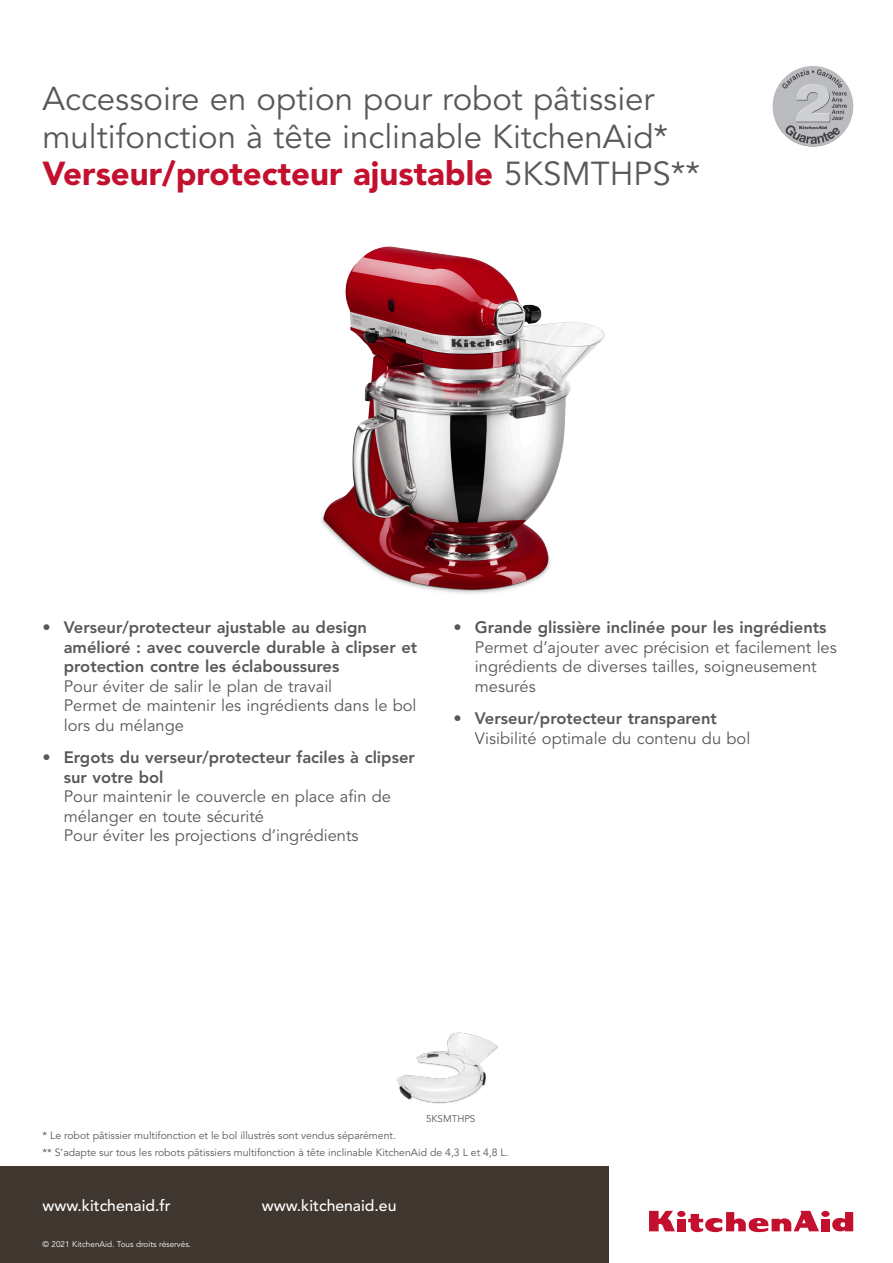
<style>
.page{position:relative;width:893px;height:1263px;background:#fff}
.page>*{position:absolute;margin:0;border:0;box-sizing:border-box;transform-origin:0 0}
.Titre_Produit_22{font:33px/37.5px "Avenir LT Std";color:#57585a}
.Titre_Produit_22-2{font:900 33px "Avenir LT Std";color:#c3102f}
.TexteBenefit{font:16.5px/19.5px "Avenir LT Std";color:#57585a}
.Texte_Feature{font:800 16.5px/19.5px "Avenir LT Std";color:#57585a}
.WWW{font:500 15.75px "Avenir LT Std";color:#fff}
.Acces_2{font:10.5px "Avenir LT Std";color:#57585a}
.t1{font:9.75px "Avenir LT Std";color:#57585a}
.Année{font:8.25px "Avenir LT Std";color:#fff}
.s1{font-weight:400;color:#57585a}
</style>
<div class="page">
<img style="left:772px;top:66px;width:81px;height:81px;border-radius:40px">
<div style="left:0;top:1166px;width:609px;height:97px;background:#3f3630"></div>
<div style="left:677px;top:1219px;width:8px;height:12px;background:#c3102f"></div>
<div style="left:677px;top:1211px;width:8px;height:6px;background:#c3102f;border-radius:50%"></div>
<div style="left:821px;top:1219px;width:8px;height:12px;background:#c3102f"></div>
<div style="left:821px;top:1211px;width:8px;height:6px;background:#c3102f;border-radius:50%"></div>
<svg style="left:649px;top:1211px;width:26px;height:20px"></svg>
<svg style="left:688px;top:1211px;width:131px;height:21px"></svg>
<svg style="left:832px;top:1212px;width:21px;height:19px"></svg>
<img style="left:397px;top:1032px;width:101px;height:72px">
<img style="left:321px;top:246px;width:284px;height:348px">
<p class="Titre_Produit_22" style="left:43px;top:81px;width:627px">Accessoire en option pour robot pâtissier multifonction à tête inclinable KitchenAid*</p>
<p class="Titre_Produit_22-2" style="left:43px;top:154px;width:659px">Verseur/protecteur ajustable <span class="s1">5KSMTHPS**</span></p>
<p class="Texte_Feature" style="left:64px;top:618px;width:355px;text-indent:-21px">• Verseur/protecteur ajustable au design amélioré : avec couvercle durable à clipser et protection contre les éclaboussures</p>
<p class="TexteBenefit" style="left:64px;top:677px;width:270px">Pour éviter de salir le plan de travail</p>
<p class="TexteBenefit" style="left:64px;top:696px;width:354px">Permet de maintenir les ingrédients dans le bol lors du mélange</p>
<p class="Texte_Feature" style="left:64px;top:748px;width:353px;text-indent:-21px">• Ergots du verseur/protecteur faciles à clipser sur votre bol</p>
<p class="TexteBenefit" style="left:64px;top:787px;width:329px">Pour maintenir le couvercle en place afin de mélanger en toute sécurité</p>
<p class="TexteBenefit" style="left:64px;top:826px;width:296px">Pour éviter les projections d’ingrédients</p>
<p class="Texte_Feature" style="left:454px;top:618px;width:374px">• Grande glissière inclinée pour les ingrédients</p>
<p class="TexteBenefit" style="left:475px;top:638px;width:363px">Permet d’ajouter avec précision et facilement les ingrédients de diverses tailles, soigneusement mesurés</p>
<p class="Texte_Feature" style="left:454px;top:709px;width:265px">• Verseur/protecteur transparent</p>
<p class="TexteBenefit" style="left:475px;top:729px;width:277px">Visibilité optimale du contenu du bol</p>
<p class="t1" style="left:426px;top:1112px;width:51px">5KSMTHPS</p>
<p class="Acces_2" style="left:43px;top:1129px;width:355px">* Le robot pâtissier multifonction et le bol illustrés sont vendus séparément.</p>
<p class="Acces_2" style="left:43px;top:1146px;width:468px">** S’adapte sur tous les robots pâtissiers multifonction à tête inclinable KitchenAid de 4,3 L et 4,8 L.</p>
<p class="WWW" style="left:43px;top:1196px;width:130px">www.kitchenaid.fr</p>
<p class="WWW" style="left:262px;top:1196px;width:136px">www.kitchenaid.eu</p>
<p class="Année" style="left:43px;top:1239px;width:150px">© 2021 KitchenAid. Tous droits réservés.</p>
</div>
